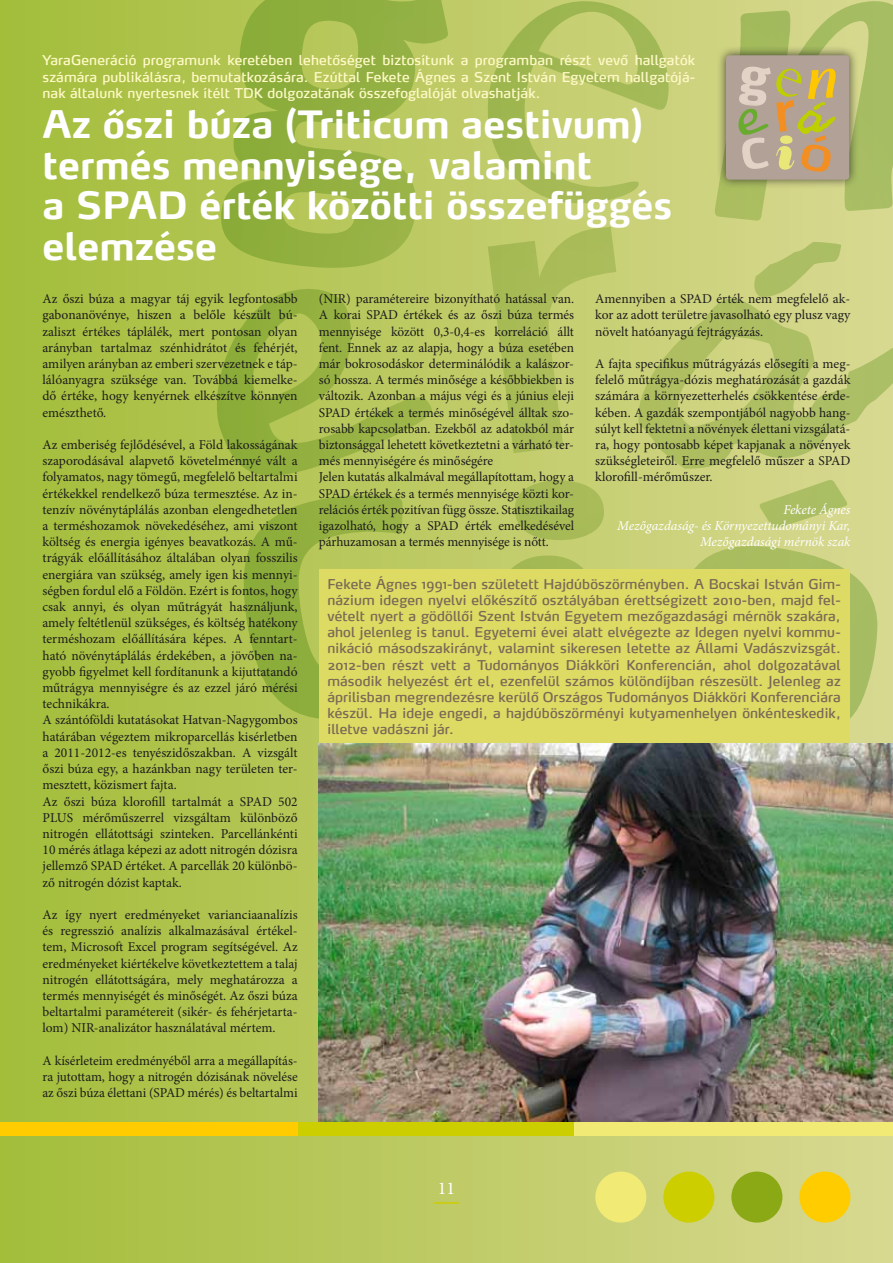
<style>
.page{position:relative;width:893px;height:1263px;background:#fff}
.page>*{position:absolute;margin:0;border:0;box-sizing:border-box;transform-origin:0 0}
.t1{font:700 37.5px/40.5px "Max HU";color:#fff}
.t2{font:18px "Minion Pro";color:#fff}
.t3{font:13.5px/16.2px "Minion Pro";letter-spacing:-.005em;color:#1d1d1b;text-align:justify}
.t4{font:13.5px/16.2px "Max HU";letter-spacing:.01em;color:#796956;text-align:justify}
.t5{font:13.5px/16.2px "Max HU";letter-spacing:.01em;color:#fff9c7;text-align:justify}
.t6{font:italic 13.5px/16.2px "Minion Pro";letter-spacing:-.005em;color:#fff;text-align:right}
</style>
<div class="page">
<div style="left:0;top:0;width:893px;height:1263px;background:linear-gradient(to right,#a3bd3a,#d9d991)"></div>
<hr style="left:434px;top:1202px;width:25px;height:2px;background:#cdce00">
<div style="left:595px;top:1171px;width:51px;height:51px;background:#f1ea75;border-radius:50%"></div>
<div style="left:663px;top:1171px;width:51px;height:51px;background:#cdce00;border-radius:50%"></div>
<div style="left:731px;top:1171px;width:51px;height:51px;background:#8ba915;border-radius:50%"></div>
<div style="left:799px;top:1171px;width:51px;height:51px;background:#fc0;border-radius:50%"></div>
<svg style="left:233px;top:0;width:660px;height:725px"></svg>
<div style="left:716px;top:45px;width:143px;height:145px;background:#1d1d1b;opacity:.75"></div>
<div style="left:726px;top:55px;width:123px;height:125px;background:#b2a196;border-radius:4px"></div>
<svg style="left:738px;top:67px;width:98px;height:105px"></svg>
<img style="left:319px;top:743px;width:574px;height:380px">
<div style="left:574px;top:1123px;width:319px;height:13px;background:#f1ea75"></div>
<div style="left:298px;top:1123px;width:276px;height:13px;background:#cdce00"></div>
<div style="left:0;top:1123px;width:298px;height:13px;background:#fc0"></div>
<div style="left:319px;top:570px;width:530px;height:173px;background:#dddb64"></div>
<p class="t5" style="left:43px;top:52px;width:654px">YaraGeneráció programunk keretében lehetőséget biztosítunk a programban részt vevő hallgatók számára publikálásra, bemutatkozására. Ezúttal Fekete Ágnes a Szent István Egyetem hallgatójá&shy;nak általunk nyertesnek ítélt TDK dolgozatának összefoglalóját olvashatják.</p>
<h1 class="t1" style="left:43px;top:104px;width:631px">Az őszi búza (Triticum aestivum) termés mennyisége, valamint<br>a SPAD érték közötti összefüggés elemzése</h1>
<p class="t3" style="left:43px;top:291px;width:257px">Az őszi búza a magyar táj egyik legfontosabb gabonanövénye, hiszen a belőle készült bú&shy;zaliszt értékes táplálék, mert pontosan olyan arányban tartalmaz szénhidrátot és fehérjét, amilyen arányban az emberi szervezetnek e táp&shy;lálóanyagra szüksége van. Továbbá kiemelke&shy;dő értéke, hogy kenyérnek elkészítve könnyen emészthető.</p>
<p class="t3" style="left:43px;top:437px;width:257px;text-align:left">Az emberiség fejlődésével, a Föld lakosságának szaporodásával alapvető követelménnyé vált a folyamatos, nagy tömegű, megfelelő beltartalmi értékekkel rendelkező búza termesztése. Az in&shy;tenzív növénytáplálás azonban elengedhetetlen a terméshozamok növekedéséhez, ami viszont költség és energia igényes beavatkozás. A mű&shy;trágyák előállításához általában olyan fosszilis energiára van szükség, amely igen kis mennyi&shy;ségben fordul elő a Földön. Ezért is fontos, hogy csak annyi, és olyan műtrágyát használjunk, amely feltétlenül szükséges, és költség hatékony terméshozam előállítására képes. A fenntart&shy;ható növénytáplálás érdekében, a jövőben na&shy;gyobb figyelmet kell fordítanunk a kijuttatandó műtrágya mennyiségre és az ezzel járó mérési technikákra.<br>A szántóföldi kutatásokat Hatvan-Nagygombos határában végeztem mikroparcellás kisérletben a 2011-2012-es tenyészidőszakban. A vizsgált őszi búza egy, a hazánkban nagy területen ter&shy;mesztett, közismert fajta.<br>Az őszi búza klorofill tartalmát a SPAD 502<br>PLUS mérőműszerrel vizsgáltam különböző nitrogén ellátottsági szinteken. Parcellánkénti 10 mérés átlaga képezi az adott nitrogén dózisra jellemző SPAD értéket. A parcellák 20 különbö&shy;ző nitrogén dózist kaptak.</p>
<p class="t3" style="left:43px;top:906px;width:257px">Az így nyert eredményeket varianciaanalízis és regresszió analízis alkalmazásával értékel&shy;tem, Microsoft Excel program segítségével. Az eredményeket kiértékelve következtettem a talaj nitrogén ellátottságára, mely meghatározza a termés mennyiségét és minőségét. Az őszi búza beltartalmi paramétereit (sikér- és fehérjetarta&shy;lom) NIR-analizátor használatával mértem.</p>
<p class="t3" style="left:43px;top:1052px;width:257px">A kísérleteim eredményéből arra a megállapítás&shy;ra jutottam, hogy a nitrogén dózisának növelése az őszi búza élettani (SPAD mérés) és beltartalmi</p>
<p class="t3" style="left:319px;top:291px;width:257px;text-align:left">(NIR) paramétereire bizonyítható hatással van.<br>A korai SPAD értékek és az őszi búza termés mennyisége között 0,3-0,4-es korreláció állt fent. Ennek az az alapja, hogy a búza esetében már bokrosodáskor determinálódik a kalászor&shy;só hossza. A termés minősége a későbbiekben is változik. Azonban a május végi és a június eleji SPAD értékek a termés minőségével álltak szo&shy;rosabb kapcsolatban. Ezekből az adatokból már biztonsággal lehetett következtetni a várható ter&shy;més mennyiségére és minőségére<br>Jelen kutatás alkalmával megállapítottam, hogy a SPAD értékek és a termés mennyisége közti kor&shy;relációs érték pozitívan függ össze. Statisztikailag igazolható, hogy a SPAD érték emelkedésével párhuzamosan a termés mennyisége is nőtt.</p>
<p class="t3" style="left:595px;top:291px;width:257px">Amennyiben a SPAD érték nem megfelelő ak&shy;kor az adott területre javasolható egy plusz vagy növelt hatóanyagú fejtrágyázás.</p>
<p class="t3" style="left:595px;top:356px;width:257px">A fajta specifikus műtrágyázás elősegíti a meg&shy;felelő műtrágya-dózis meghatározását a gazdák számára a környezetterhelés csökkentése érde&shy;kében. A gazdák szempontjából nagyobb hang&shy;súlyt kell fektetni a növények élettani vizsgálatá&shy;ra, hogy pontosabb képet kapjanak a növények szükségleteiről. Erre megfelelő műszer a SPAD klorofill-mérőműszer.</p>
<p class="t6" style="left:617px;top:501px;width:235px">Fekete Ágnes<br>Mezőgazdaság- és Környezettudományi Kar,<br>Mezőgazdasági mérnök szak</p>
<p class="t4" style="left:327px;top:575px;width:515px">Fekete Ágnes 1991-ben született Hajdúböszörményben. A Bocskai István Gim&shy;názium idegen nyelvi előkészítő osztályában érettségizett 2010-ben, majd fel&shy;vételt nyert a gödöllői Szent István Egyetem mezőgazdasági mérnök szakára, ahol jelenleg is tanul. Egyetemi évei alatt elvégezte az Idegen nyelvi kommu&shy;nikáció másodszakirányt, valamint sikeresen letette az Állami Vadászvizsgát.<br>2012-ben részt vett a Tudományos Diákköri Konferencián, ahol dolgozatával második helyezést ért el, ezenfelül számos különdíjban részesült. Jelenleg az áprilisban megrendezésre kerülő Országos Tudományos Diákköri Konferenciára készül. Ha ideje engedi, a hajdúböszörményi kutyamenhelyen önkénteskedik, illetve vadászni jár.</p>
<h2 class="t2" style="left:438px;top:1177px;width:19px">11</h2>
</div>
